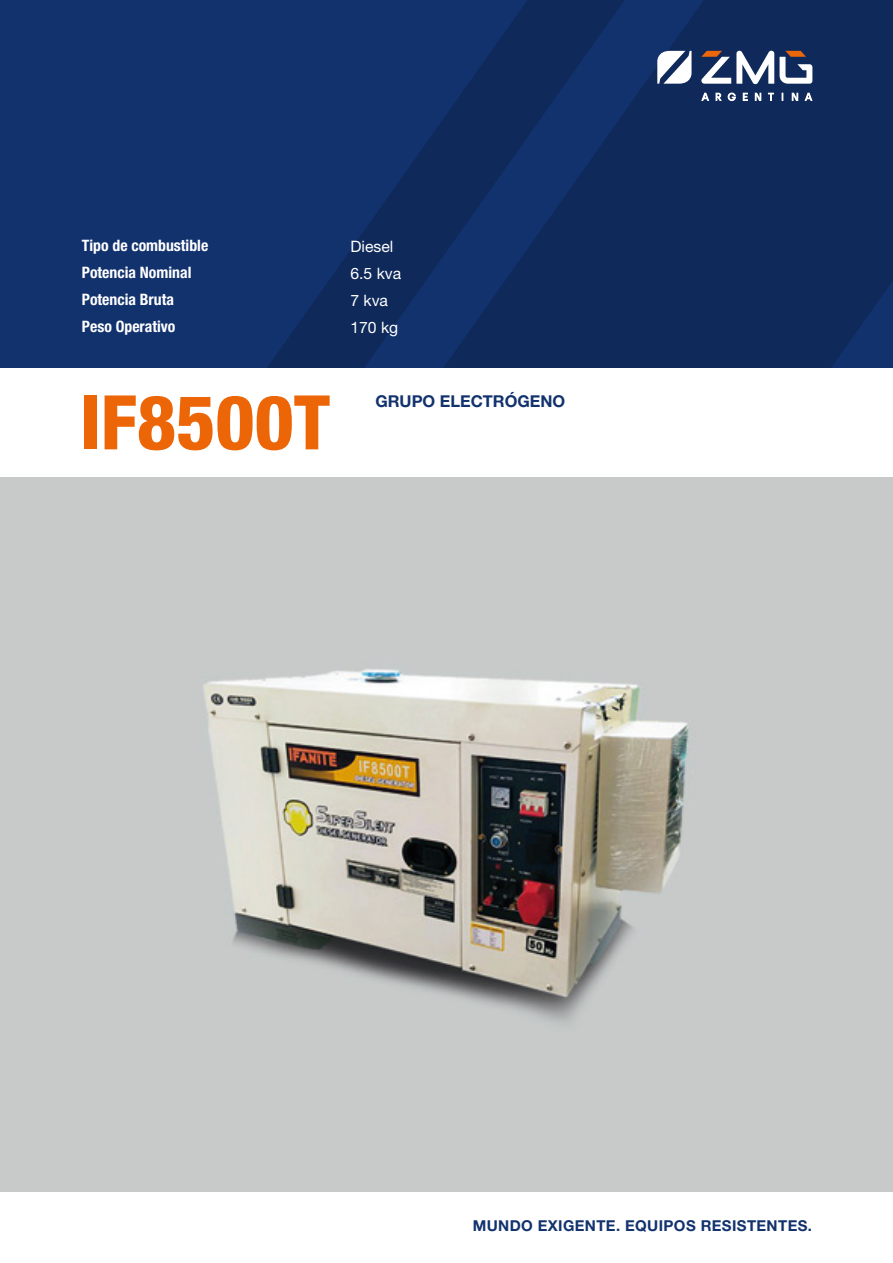
<style>
.page{position:relative;width:893px;height:1263px;background:#fff}
.page>*{position:absolute;margin:0;border:0;box-sizing:border-box;transform-origin:0 0}
.t1{font:800 condensed 75.45px "Helvetica Neue LT Pro";color:#ec6608}
.t2{font:700 16.35px "Helvetica Neue LT Pro";color:#12326e}
.t3{font:700 condensed 15.75px/27px "Helvetica Neue LT Pro";color:#fff}
.t4{font:15.75px/27px "Helvetica Neue LT Pro";color:#fff}
.t5{font:700 15px "Helvetica Neue LT Pro";letter-spacing:.025em;color:#12326e}
</style>
<div class="page">
<img style="left:0;top:477px;width:893px;height:714px">
<div style="left:0;top:0;width:893px;height:368px;background:#12326e"></div>
<svg style="left:267px;top:120px;width:176px;height:248px"></svg>
<svg style="left:443px;top:0;width:450px;height:368px;fill:#0e295a"></svg>
<svg style="left:701px;top:51px;width:73px;height:52px;background:#606f8d"></svg>
<svg style="left:780px;top:51px;width:33px;height:52px;background:#606b86"></svg>
<svg style="left:657px;top:51px;width:35px;height:33px"></svg>
<p class="t3" style="left:82px;top:232px;width:128px">Tipo de combustible<br>Potencia Nominal<br>Potencia Bruta<br>Peso Operativo</p>
<p class="t4" style="left:350px;top:233px;width:52px">Diesel<br>6.5 kva<br>7 kva<br>170 kg</p>
<h1 class="t1" style="left:80px;top:376px;width:252px">IF8500T</h1>
<p class="t2" style="left:375px;top:391px;width:191px">GRUPO ELECTRÓGENO</p>
<p class="t5" style="left:473px;top:1216px;width:341px">MUNDO EXIGENTE. EQUIPOS RESISTENTES.</p>
</div>
